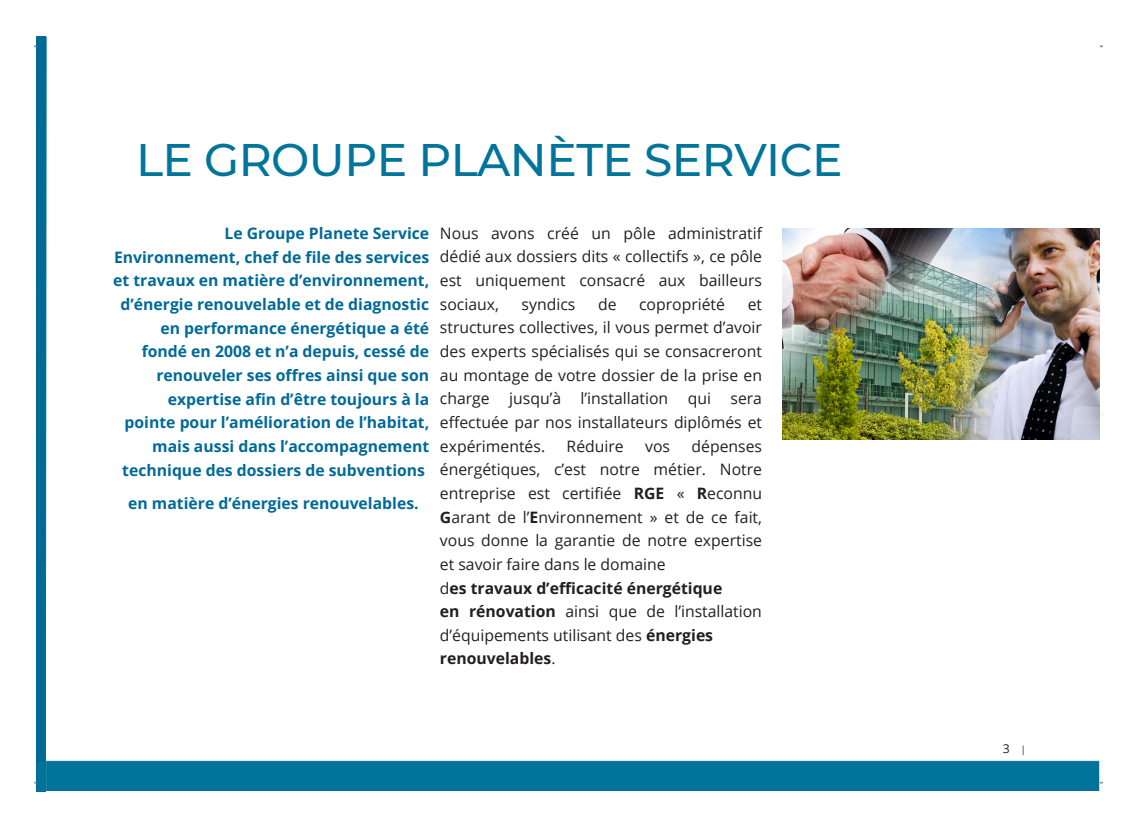
<style>
.page{position:relative;width:1136px;height:829px;background:#fff}
.page>*{position:absolute;margin:0;border:0;box-sizing:border-box;transform-origin:0 0}
.t1{font:500 45.5px "Montserrat";letter-spacing:-.01em;color:#00759c}
.t2{font:15.75px/23.6px "Open Sans";color:#231f20;text-align:justify}
.t3{font:700 15.75px/23.6px "Open Sans";color:#006a97;text-align:right}
.t4{font:700 15.75px "Open Sans";color:#231f20}
.t5{font:12.25px "Open Sans";color:#231f20}
.s1{font-weight:700}
.s2{font-weight:400}
</style>
<div class="page">
<img style="left:35px;top:38px;width:1067px;height:752px">
<h2 class="t1" style="left:136px;top:131px;width:708px">LE GROUPE PLANÈTE SERVICE</h2>
<h2 class="t3" style="left:113px;top:221px;width:317px">Le Groupe Planete Service Environnement, chef de file des services et travaux en matière d’environnement, d’énergie renouvelable et de diagnostic en performance énergétique a été fondé en 2008 et n’a depuis, cessé de renouveler ses offres ainsi que son expertise afin d’être toujours à la pointe pour l’amélioration de l’habitat, mais aussi dans l’accompagnement technique des dossiers de subventions</h2>
<p class="t3" style="left:128px;top:491px;width:292px">en matière d’énergies renouvelables.</p>
<p class="t2" style="left:440px;top:221px;width:323px">Nous avons créé un pôle administratif dédié aux dossiers dits « collectifs », ce pôle est uniquement consacré aux bailleurs sociaux,</p>
<p class="t2" style="left:521px;top:292px;width:55px">syndics</p>
<p class="t2" style="left:598px;top:292px;width:20px">de</p>
<p class="t2" style="left:639px;top:292px;width:87px">copropriété</p>
<p class="t2" style="left:440px;top:292px;width:323px;text-indent:308px">et structures collectives, il vous permet d’avoir des experts spécialisés qui se consacreront au montage de votre dossier de la prise en charge jusqu’à l’installation qui sera effectuée par nos installateurs diplômés et expérimentés.</p>
<p class="t2" style="left:440px;top:433px;width:323px;text-indent:251px">dépenses énergétiques, c’est notre métier. Notre entreprise est certifiée <span class="s1">RGE</span> « <span class="s1">R</span>econnu <span class="s1">G</span>arant de l’<span class="s1">E</span>nvironnement » et de ce fait, vous donne la garantie de notre expertise et savoir faire dans le domaine</p>
<p class="t4" style="left:440px;top:576px;width:284px"><span class="s2">d</span>es travaux d’efficacité énergétique</p>
<p class="t2" style="left:440px;top:599px;width:323px"><span class="s1">en rénovation</span> ainsi que de l’installation d’équipements utilisant des <span class="s1">énergies</span></p>
<p class="t4" style="left:440px;top:647px;width:117px">renouvelables<span class="s2">.</span></p>
<p class="t2" style="left:566px;top:433px;width:59px">Réduire</p>
<p class="t2" style="left:645px;top:433px;width:26px">vos</p>
<p class="t5" style="left:1002px;top:739px;width:8px">3</p>
</div>
